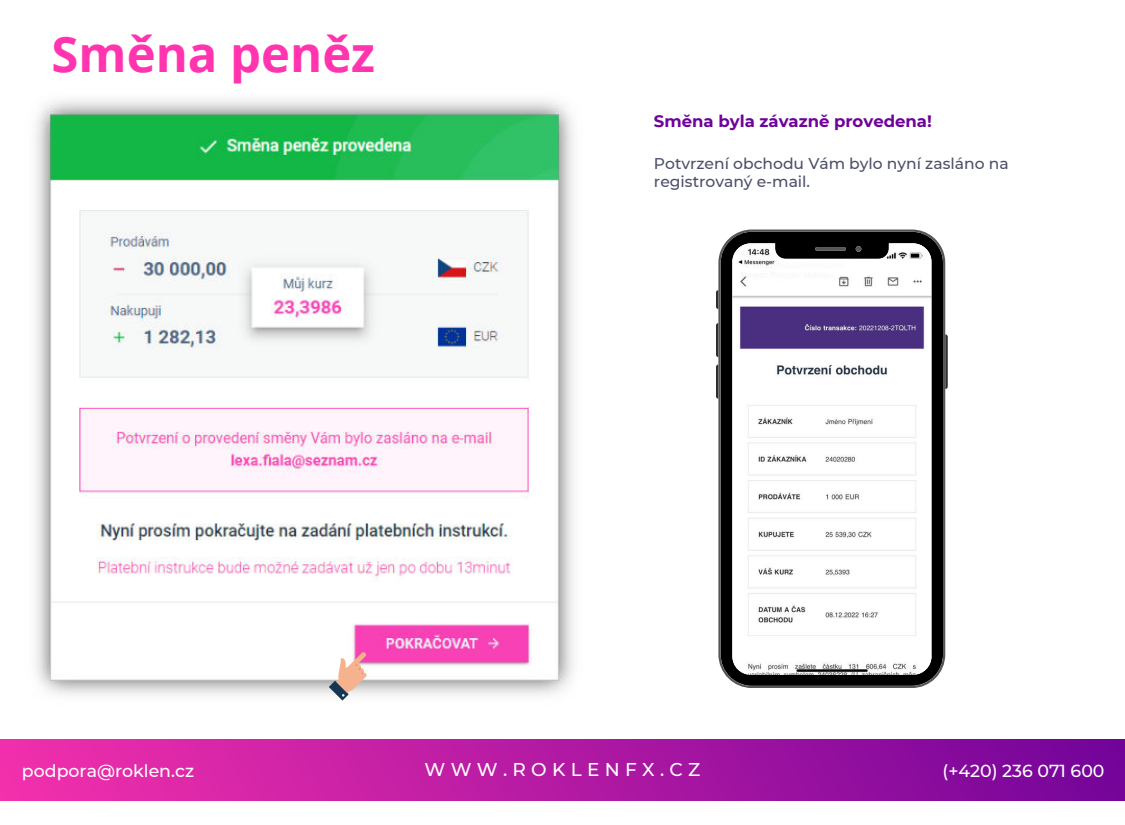
<style>
.page{position:relative;width:1125px;height:825px;background:#fff}
.page>*{position:absolute;margin:0;border:0;box-sizing:border-box;transform-origin:0 0}
.t1{font:700 49px "Open Sans";color:#ff34ae}
.t2{font:500 18.5px "Montserrat";letter-spacing:.29em;color:#fff}
.t3{font:500 17.4px "Montserrat";color:#fff}
.t4{font:700 16.5px "Montserrat";color:#6e0299}
.t5{font:500 15.5px/17.2px "Montserrat";color:#4c4f69}
</style>
<div class="page">
<svg style="left:716px;top:290px;width:2px;height:19px"></svg>
<svg style="left:716px;top:323px;width:2px;height:34px"></svg>
<svg style="left:716px;top:365px;width:2px;height:34px"></svg>
<svg style="left:945px;top:334px;width:3px;height:55px"></svg>
<svg style="left:718px;top:230px;width:227px;height:458px"></svg>
<div style="left:0;top:739px;width:1125px;height:62px;background:linear-gradient(to right,#f230ac,#73049a)"></div>
<img style="left:35px;top:100px;width:539px;height:595px">
<svg style="left:329px;top:652px;width:38px;height:49px"></svg>
<h1 class="t1" style="left:52px;top:19px;width:325px">Směna peněz</h1>
<p class="t4" style="left:654px;top:109px;width:279px">Směna byla závazně provedena!</p>
<p class="t5" style="left:654px;top:155px;width:356px">Potvrzení obchodu Vám bylo nyní zasláno na registrovaný e-mail.</p>
<p class="t2" style="left:425px;top:756px;width:277px">WWW.ROKLENFX.CZ</p>
<p class="t3" style="left:22px;top:759px;width:174px">podpora@roklen.cz</p>
<p class="t3" style="left:943px;top:759px;width:163px">(+420) 236 071 600</p>
</div>
